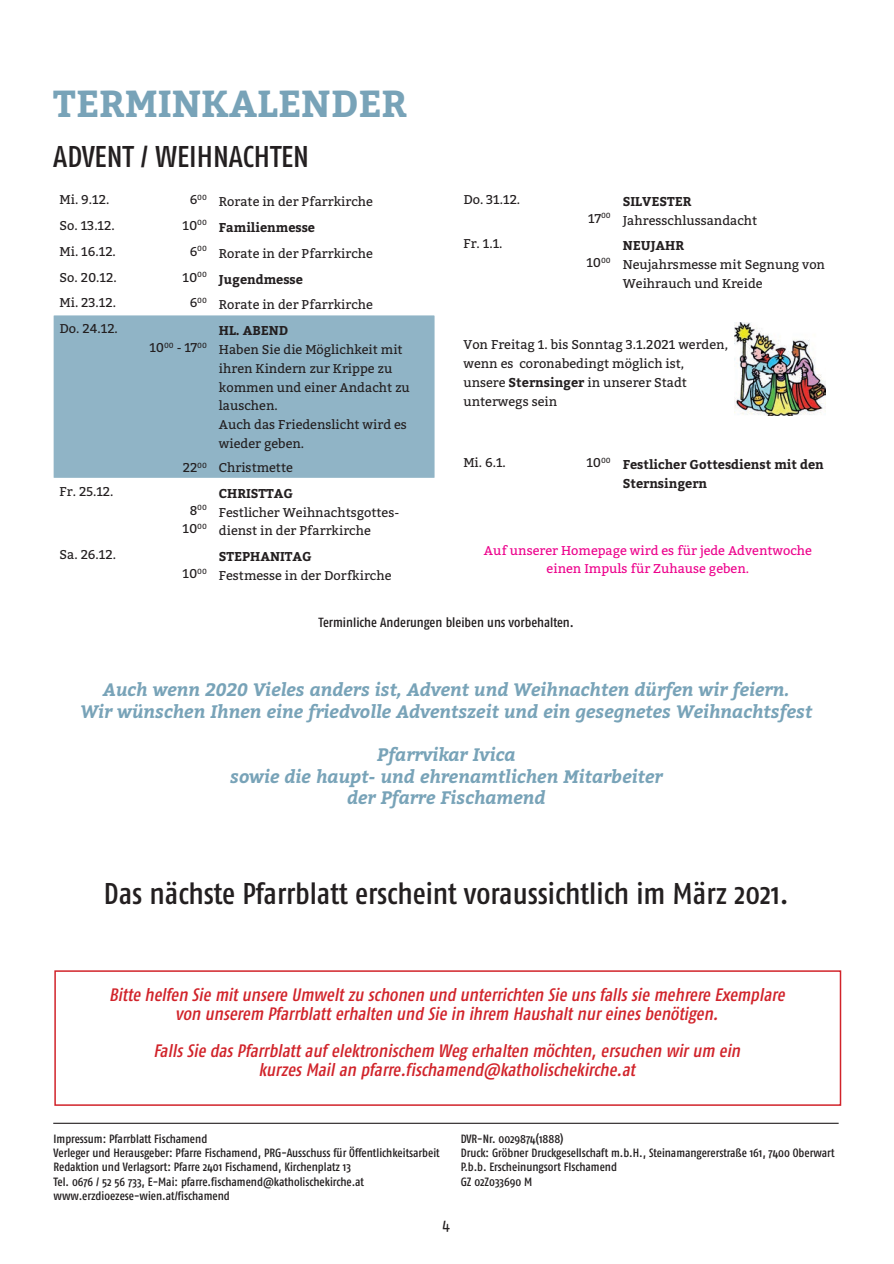
<style>
.page{position:relative;width:894px;height:1264px;background:#fff}
.page>*{position:absolute;margin:0;border:0;box-sizing:border-box;transform-origin:0 0}
.t1{font:700 37.5px "Bitter";color:#78a3b8}
.t2{font:500 30px "Fago Co";color:#231f20}
.t3{font:italic 500 18px/18.8px "Fago Co";letter-spacing:-.03em;color:#d1232a;text-align:center}
.t4{font:italic 700 18px/21.6px "Bitter";color:#78a3b8;text-align:center}
.t5{font:16.5px "Fago Co Caps";color:#231f20}
.t6{font:500 13.5px "Fago Co";color:#231f20}
.t7{font:12.75px/18.8px "Bitter";color:#231f20}
.t8{font:700 12.75px/18.8px "Bitter";color:#231f20}
.t9{font:12.75px/18.8px "Bitter";color:#ed028c;text-align:center}
.t10{font:500 12px/14.4px "Fago Co";color:#231f20}
.t11{font:7.5px "Bitter";color:#231f20}
.s1{font-size:12.75px}
.s2{font-weight:700}
</style>
<div class="page">
<hr style="left:53px;top:1122px;width:785px;height:1px;background:#231f20">
<div style="left:54px;top:970px;width:787px;height:135px;border:2px solid #d1232a"></div>
<div style="left:54px;top:315px;width:380px;height:163px;background:#90b4c6"></div>
<img style="left:734px;top:322px;width:91px;height:94px">
<h1 class="t1" style="left:53px;top:81px;width:355px">TERMINKALENDER</h1>
<h2 class="t2" style="left:53px;top:139px;width:257px">ADVENT / WEIHNACHTEN</h2>
<p class="t7" style="left:60px;top:190px;width:51px">Mi. 9.12.</p>
<p class="t11" style="left:190px;top:192px;width:19px"><span class="s1">6</span>00</p>
<p class="t7" style="left:219px;top:192px;width:156px">Rorate in der Pfarrkirche</p>
<p class="t7" style="left:60px;top:216px;width:57px">So. 13.12.</p>
<p class="t7" style="left:182px;top:216px;width:26px">10<sup>00</sup></p>
<p class="t8" style="left:219px;top:218px;width:98px">Familienmesse</p>
<p class="t7" style="left:60px;top:242px;width:58px">Mi. 16.12.</p>
<p class="t11" style="left:190px;top:244px;width:19px"><span class="s1">6</span>00</p>
<p class="t7" style="left:219px;top:244px;width:156px">Rorate in der Pfarrkirche</p>
<p class="t7" style="left:60px;top:268px;width:59px">So. 20.12.</p>
<p class="t7" style="left:182px;top:268px;width:26px">10<sup>00</sup></p>
<p class="t8" style="left:219px;top:270px;width:85px">Jugendmesse</p>
<p class="t7" style="left:60px;top:294px;width:58px">Mi. 23.12.</p>
<p class="t11" style="left:190px;top:296px;width:19px"><span class="s1">6</span>00</p>
<p class="t7" style="left:219px;top:296px;width:156px">Rorate in der Pfarrkirche</p>
<p class="t7" style="left:60px;top:320px;width:60px">Do. 24.12.</p>
<p class="t7" style="left:149px;top:338px;width:59px">10<sup>00</sup> - 17<sup>00</sup></p>
<p class="t8" style="left:219px;top:321px;width:71px">HL. ABEND</p>
<p class="t7" style="left:219px;top:340px;width:192px">Haben Sie die Möglichkeit mit ihren Kindern zur Krippe zu kommen und einer Andacht zu lauschen.<br>Auch das Friedenslicht wird es wieder geben.</p>
<p class="t7" style="left:183px;top:458px;width:111px">22<sup>00</sup> Christmette</p>
<p class="t7" style="left:60px;top:482px;width:55px">Fr. 25.12.</p>
<p class="t7" style="left:60px;top:545px;width:58px">Sa. 26.12.</p>
<p class="t11" style="left:190px;top:503px;width:19px"><span class="s1">8</span>00</p>
<p class="t7" style="left:182px;top:519px;width:26px">10<sup>00</sup></p>
<p class="t7" style="left:182px;top:564px;width:26px">10<sup>00</sup></p>
<p class="t8" style="left:219px;top:484px;width:76px">CHRISTTAG</p>
<p class="t7" style="left:219px;top:503px;width:182px">Festlicher Weihnachtsgottes&shy;dienst in der Pfarrkirche</p>
<p class="t8" style="left:219px;top:547px;width:94px">STEPHANITAG</p>
<p class="t7" style="left:219px;top:566px;width:174px">Festmesse in der Dorfkirche</p>
<p class="t7" style="left:463px;top:190px;width:58px">Do. 31.12.</p>
<p class="t7" style="left:463px;top:235px;width:41px">Fr. 1.1.</p>
<p class="t7" style="left:588px;top:209px;width:24px">17<sup>00</sup></p>
<p class="t7" style="left:586px;top:253px;width:26px">10<sup>00</sup></p>
<p class="t8" style="left:622px;top:192px;width:70px">SILVESTER</p>
<p class="t7" style="left:622px;top:211px;width:136px">Jahresschlussandacht</p>
<p class="t8" style="left:622px;top:237px;width:63px">NEUJAHR</p>
<p class="t7" style="left:622px;top:255px;width:204px">Neujahrsmesse mit Segnung von<br>Weihrauch und Kreide</p>
<p class="t7" style="left:463px;top:336px;width:266px">Von Freitag 1. bis Sonntag 3.1.2021 werden, wenn es coronabedingt möglich ist, unsere <span class="s2">Sternsinger</span> in unserer Stadt unterwegs sein</p>
<p class="t7" style="left:463px;top:453px;width:44px">Mi. 6.1.</p>
<p class="t7" style="left:586px;top:453px;width:26px">10<sup>00</sup></p>
<p class="t8" style="left:622px;top:455px;width:202px">Festlicher Gottesdienst mit den<br>Sternsingern</p>
<p class="t9" style="left:484px;top:541px;width:329px">Auf unserer Homepage wird es für jede Adventwoche einen Impuls für Zuhause geben.</p>
<p class="t6" style="left:318px;top:614px;width:257px">Terminliche Änderungen bleiben uns vorbehalten.</p>
<h3 class="t4" style="left:80px;top:678px;width:733px">Auch wenn 2020 Vieles anders ist, Advent und Weihnachten dürfen wir feiern.<br>Wir wünschen Ihnen eine friedvolle Adventszeit und ein gesegnetes Weihnachtsfest</h3>
<h3 class="t4" style="left:230px;top:743px;width:433px">Pfarrvikar Ivica<br>sowie die haupt- und ehrenamtlichen Mitarbeiter der Pfarre Fischamend</h3>
<h2 class="t2" style="left:104px;top:876px;width:686px">Das nächste Pfarrblatt erscheint voraussichtlich im März 2021.</h2>
<h3 class="t3" style="left:109px;top:985px;width:680px">Bitte helfen Sie mitunsere Umweltzu schonen und unterrichten Sie unsfallssie mehrere Exemplare von unserem Pfarrblatterhalten und Sie in ihrem Haushaltnureinesbenötigen.</h3>
<h3 class="t3" style="left:153px;top:1041px;width:592px">FallsSie dasPfarrblattauf elektronischem Weg erhalten möchten,ersuchen wirum ein kurzesMailan pfarre.fischamend@katholischekirche.at</h3>
<p class="t10" style="left:54px;top:1131px;width:387px">Impressum: Pfarrblatt Fischamend<br>Verleger und Herausgeber: Pfarre Fischamend, PRG-Ausschuss für Öffentlichkeitsarbeit Redaktion und Verlagsort: Pfarre 2401 Fischamend, Kirchenplatz 13<br>Tel. 0676 / 52 56 733, E-Mai: pfarre.fischamend@katholischekirche.at www.erzdioezese-wien.at/fischamend</p>
<p class="t10" style="left:460px;top:1131px;width:375px">DVR-Nr. 0029874(1888)<br>Druck: Gröbner Druckgesellschaft m.b.H., Steinamangererstraße 161, 7400 Oberwart P.b.b. Erscheinungsort FIschamend<br>GZ 02Z033690 M</p>
<p class="t5" style="left:442px;top:1214px;width:9px">4</p>
</div>
